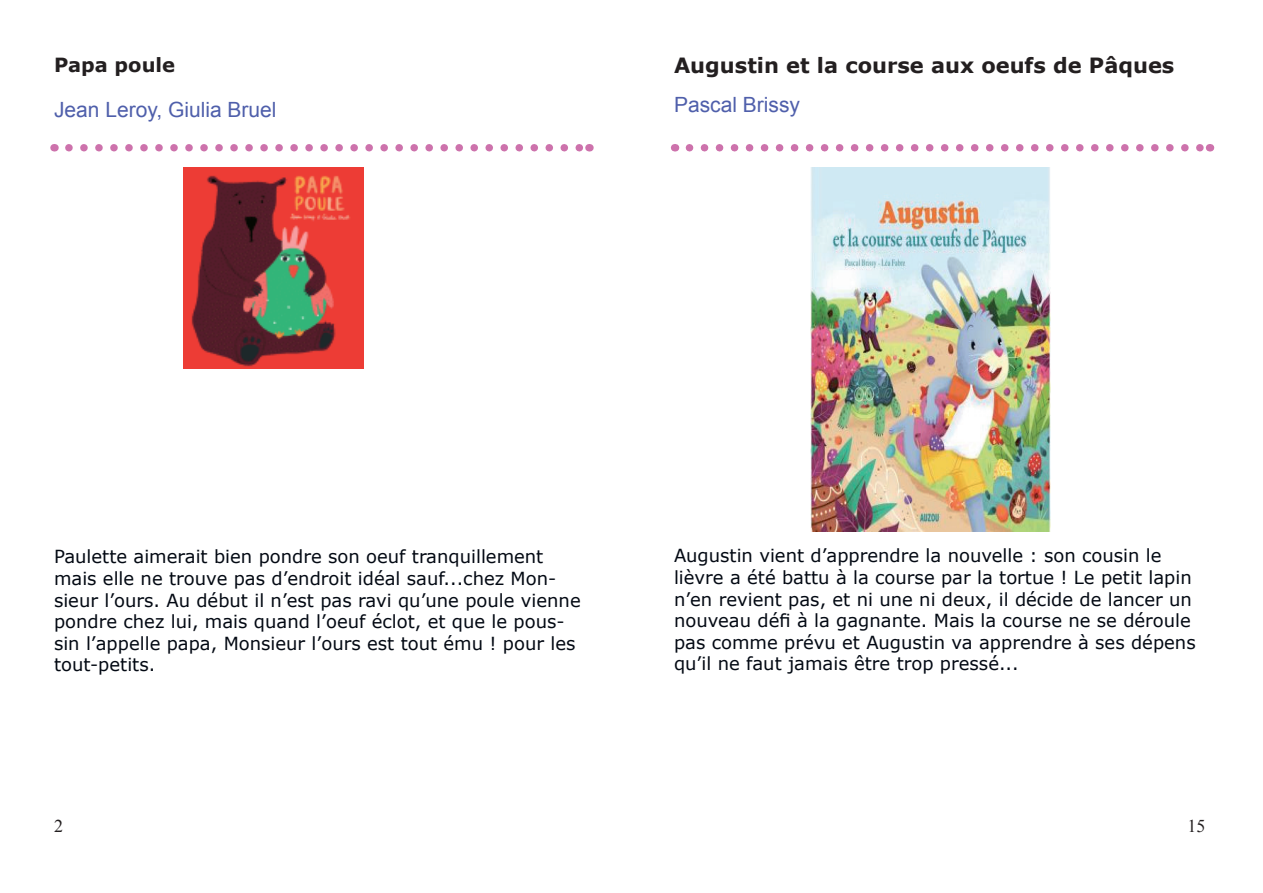
<style>
.page{position:relative;width:1263px;height:893px;background:#fff}
.page>*{position:absolute;margin:0;border:0;box-sizing:border-box;transform-origin:0 0}
.t1{font:700 21px "Verdana";color:#231f20}
.t2{font:21px "Arial";color:#4f5fab}
.t3{font:700 19.5px "Verdana";color:#231f20}
.t4{font:18px/21.6px "Verdana";color:#030913}
.t5{font:18px "Times New Roman";color:#231f20}
</style>
<div class="page">
<svg style="left:69px;top:144px;width:512px;height:7px"></svg>
<svg style="left:689px;top:144px;width:513px;height:7px"></svg>
<img style="left:184px;top:167px;width:180px;height:201px">
<img style="left:810px;top:167px;width:240px;height:364px">
<p class="t3" style="left:54px;top:51px;width:123px">Papa poule</p>
<p class="t1" style="left:674px;top:51px;width:502px">Augustin et la course aux oeufs de Pâques</p>
<p class="t2" style="left:54px;top:96px;width:224px">Jean Leroy, Giulia Bruel</p>
<p class="t2" style="left:674px;top:91px;width:128px">Pascal Brissy</p>
<p class="t4" style="left:54px;top:546px;width:528px">Paulette aimerait bien pondre son oeuf tranquillement mais elle ne trouve pas d’endroit idéal sauf...chez Mon&shy;sieur l’ours. Au début il n’est pas ravi qu’une poule vienne pondre chez lui, mais quand l’oeuf éclot, et que le pous&shy;sin l’appelle papa, Monsieur l’ours est tout ému ! pour les tout-petits.</p>
<p class="t4" style="left:674px;top:545px;width:523px">Augustin vient d’apprendre la nouvelle : son cousin le lièvre a été battu à la course par la tortue ! Le petit lapin n’en revient pas, et ni une ni deux, il décide de lancer un nouveau défi à la gagnante. Mais la course ne se déroule pas comme prévu et Augustin va apprendre à ses dépens qu’il ne faut jamais être trop pressé...</p>
<p class="t5" style="left:54px;top:813px;width:10px">2</p>
<p class="t5" style="left:1187px;top:814px;width:19px">15</p>
</div>
